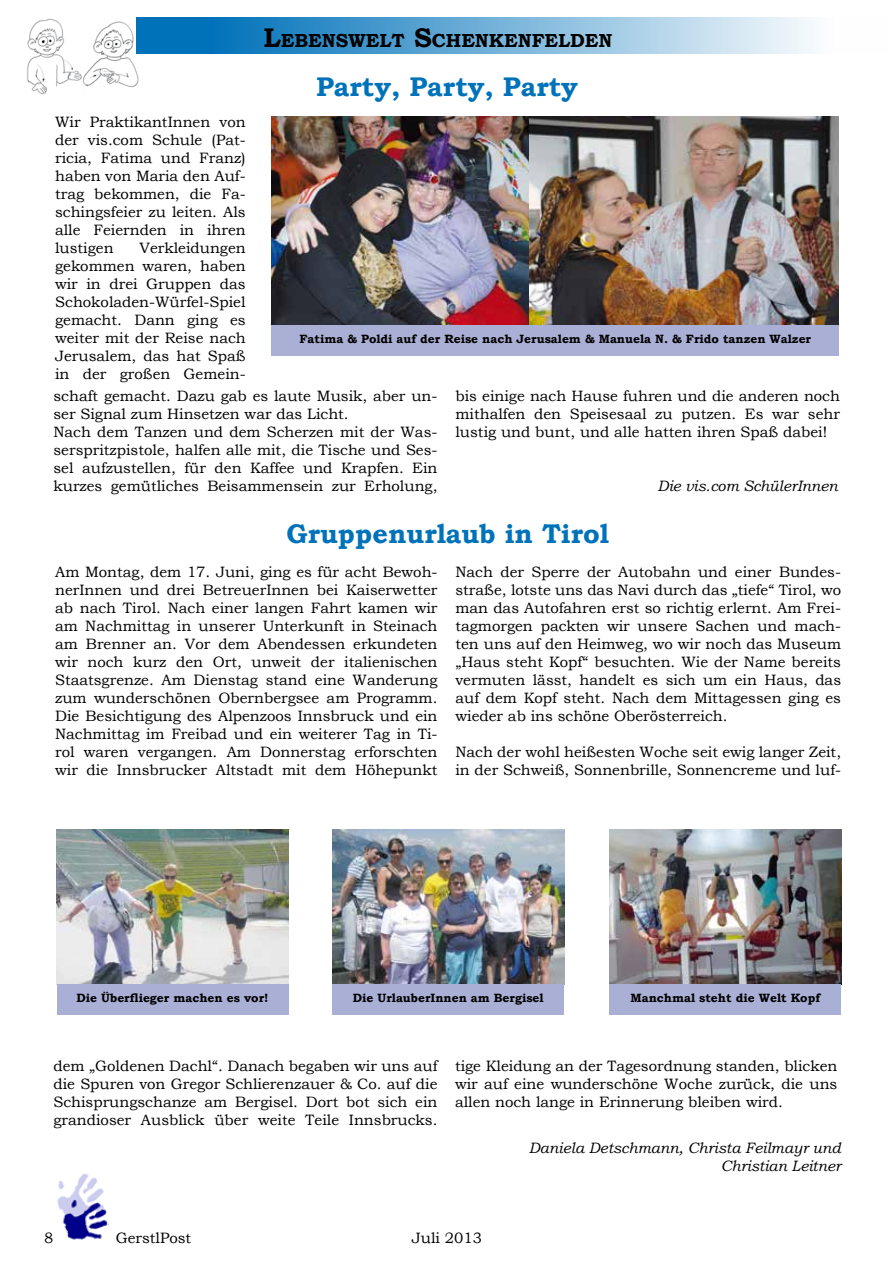
<style>
.page{position:relative;width:893px;height:1263px;background:#fff}
.page>*{position:absolute;margin:0;border:0;box-sizing:border-box;transform-origin:0 0}
.t1{font:700 27px "Bookman Old Style";color:#0072ba}
.t2{font:700 18.9px "Bookman Old Style";color:#000}
.t3{font:15px/18px "Bookman Old Style";color:#000;text-align:justify}
.t4{font:italic 15px/18px "Bookman Old Style";color:#000;text-align:right}
.t5{font:700 12px "Bookman Old Style";color:#000}
.s1{font-size:27px}
</style>
<div class="page">
<img style="left:57px;top:1173px;width:51px;height:67px">
<img style="left:27px;top:18px;width:112px;height:76px">
<div style="left:136px;top:17px;width:750px;height:37px;background:linear-gradient(to right,#0065b4,#fff)"></div>
<img style="left:272px;top:116px;width:258px;height:209px">
<img style="left:530px;top:116px;width:309px;height:209px">
<div style="left:272px;top:325px;width:567px;height:31px;background:#aaafd5"></div>
<img style="left:57px;top:829px;width:231px;height:155px">
<img style="left:332px;top:829px;width:232px;height:155px">
<img style="left:609px;top:829px;width:232px;height:155px">
<div style="left:57px;top:984px;width:231px;height:31px;background:#aaafd5"></div>
<div style="left:332px;top:984px;width:232px;height:31px;background:#aaafd5"></div>
<div style="left:609px;top:984px;width:232px;height:31px;background:#aaafd5"></div>
<p class="t2" style="left:264px;top:26px;width:350px"><span class="s1">L</span>EBENSWELT <span class="s1">S</span>CHENKENFELDEN</p>
<p class="t3" style="left:55px;top:113px;width:192px">Wir PraktikantInnen von der vis.com Schule (Pat&shy;ricia, Fatima und Franz) haben von Maria den Auf&shy;trag bekommen, die Fa&shy;schingsfeier zu leiten. Als alle Feiernden in ihren lustigen</p>
<p class="t3" style="left:55px;top:239px;width:192px;text-indent:84px">Verkleidungen gekommen waren, haben wir in drei Gruppen das Schokoladen-Würfel-Spiel gemacht. Dann ging es weiter mit der Reise nach Jerusalem, das hat Spaß in der großen Gemein-</p>
<h1 class="t1" style="left:316px;top:67px;width:263px">Party, Party, Party</h1>
<p class="t5" style="left:299px;top:330px;width:513px">Fatima &amp; Poldi auf der Reise nach Jerusalem &amp; Manuela N. &amp; Frido tanzen Walzer</p>
<p class="t3" style="left:54px;top:386px;width:385px;text-align:left">schaft gemacht. Dazu gab es laute Musik, aber un&shy;ser Signal zum Hinsetzen war das Licht.<br>Nach dem Tanzen und dem Scherzen mit der Was&shy;serspritzpistole, halfen alle mit, die Tische und Ses&shy;sel aufzustellen, für den Kaffee und Krapfen. Ein kurzes gemütliches Beisammensein zur Erholung,</p>
<p class="t3" style="left:455px;top:386px;width:386px">bis einige nach Hause fuhren und die anderen noch mithalfen den Speisesaal zu putzen. Es war sehr lustig und bunt, und alle hatten ihren Spaß dabei!</p>
<p class="t4" style="left:658px;top:477px;width:182px">Die vis.com SchülerInnen</p>
<h1 class="t1" style="left:287px;top:515px;width:324px">Gruppenurlaub in Tirol</h1>
<p class="t3" style="left:55px;top:563px;width:384px">Am Montag, dem 17. Juni, ging es für acht Bewoh&shy;nerInnen und drei BetreuerInnen bei Kaiserwetter ab nach Tirol. Nach einer langen Fahrt kamen wir am Nachmittag in unserer Unterkunft in Steinach am Brenner an. Vor dem Abendessen erkundeten wir noch kurz den Ort, unweit der italienischen Staatsgrenze. Am Dienstag stand eine Wanderung zum wunderschönen Obernbergsee am Programm.<br>Die Besichtigung des Alpenzoos Innsbruck und ein Nachmittag im Freibad und ein weiterer Tag in Ti&shy;rol waren vergangen. Am Donnerstag erforschten wir die Innsbrucker Altstadt mit dem Höhepunkt</p>
<p class="t3" style="left:455px;top:563px;width:387px">Nach der Sperre der Autobahn und einer Bundes&shy;straße, lotste uns das Navi durch das „tiefe“ Tirol, wo man das Autofahren erst so richtig erlernt. Am Frei&shy;tagmorgen packten wir unsere Sachen und mach&shy;ten uns auf den Heimweg, wo wir noch das Museum „Haus steht Kopf“ besuchten. Wie der Name bereits vermuten lässt, handelt es sich um ein Haus, das auf dem Kopf steht. Nach dem Mittagessen ging es wieder ab ins schöne Oberösterreich.</p>
<p class="t3" style="left:455px;top:743px;width:387px">Nach der wohl heißesten Woche seit ewig langer Zeit, in der Schweiß, Sonnenbrille, Sonnencreme und luf-</p>
<p class="t5" style="left:77px;top:989px;width:194px">Die Überflieger machen es vor!</p>
<p class="t5" style="left:353px;top:989px;width:192px">Die UrlauberInnen am Bergisel</p>
<p class="t5" style="left:631px;top:989px;width:191px">Manchmal steht die Welt Kopf</p>
<p class="t3" style="left:54px;top:1056px;width:385px">dem „Goldenen Dachl“. Danach begaben wir uns auf die Spuren von Gregor Schlierenzauer &amp; Co. auf die Schisprungschanze am Bergisel. Dort bot sich ein grandioser Ausblick über weite Teile Innsbrucks.</p>
<p class="t3" style="left:455px;top:1056px;width:384px">tige Kleidung an der Tagesordnung standen, blicken wir auf eine wunderschöne Woche zurück, die uns allen noch lange in Erinnerung bleiben wird.</p>
<p class="t4" style="left:529px;top:1139px;width:314px">Daniela Detschmann, Christa Feilmayr und<br>Christian Leitner</p>
<p class="t3" style="left:44px;top:1229px;width:11px">8</p>
<p class="t3" style="left:116px;top:1229px;width:77px">GerstlPost</p>
<p class="t3" style="left:412px;top:1229px;width:72px">Juli 2013</p>
</div>
